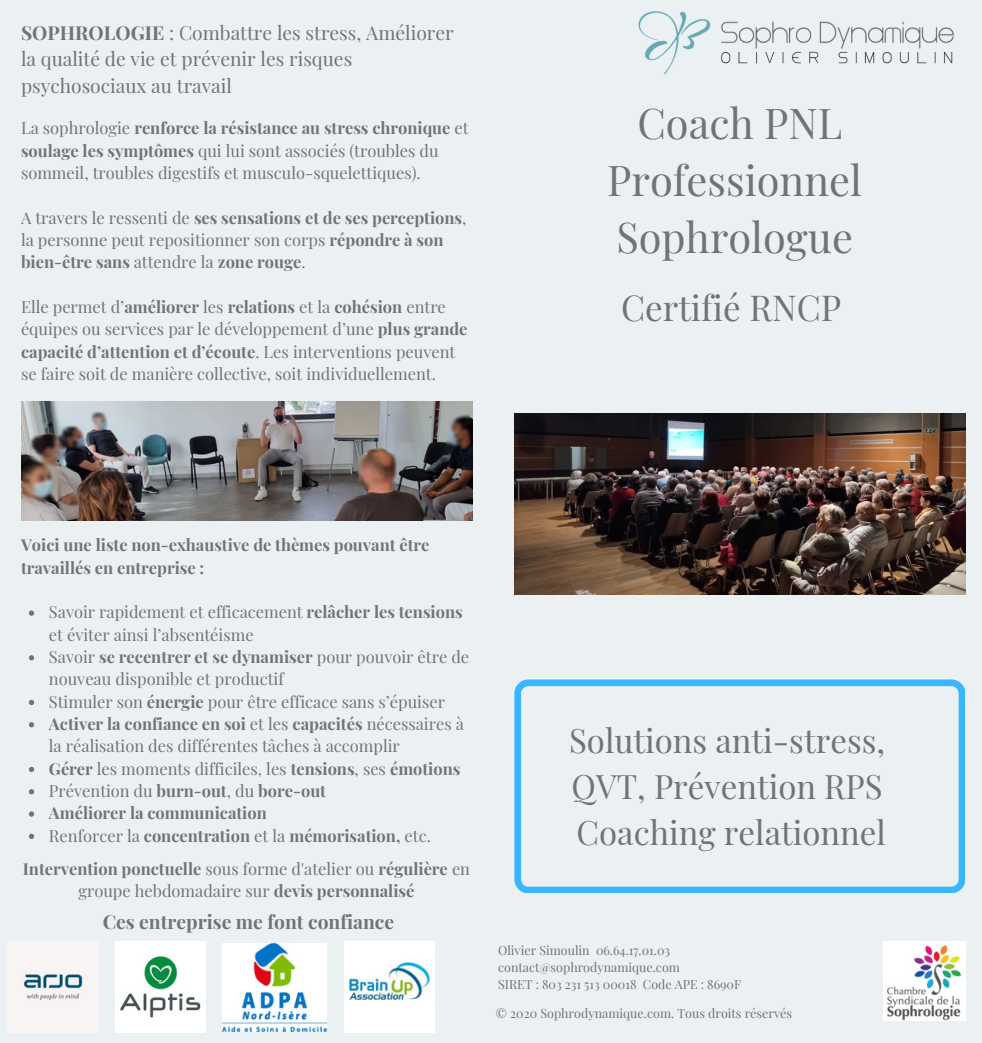
<style>
.page{position:relative;width:982px;height:1043px;background:#fff}
.page>*{position:absolute;margin:0;border:0;box-sizing:border-box;transform-origin:0 0}
.t1{font:41.48px/57.1px "Playfair Display";color:#737373;text-align:center}
.t2{font:35px "Playfair Display";color:#737373}
.t3{font:32.9px "Playfair Display";color:#737373}
.t4{font:19.25px/26.2px "Playfair Display";color:#737373}
.t5{font:700 19.25px "Playfair Display";color:#737373}
.t6{font:16.45px/22.2px "Playfair Display";color:#737373}
.t7{font:700 16.45px/22.2px "Playfair Display";color:#737373}
.t8{font:12.6px "Playfair Display";color:#737373}
.t9{font:12.42px "Playfair Display";color:#737373}
.s1{font-weight:700}
.s2{font-weight:400}
</style>
<div class="page">
<div style="left:0;top:0;width:981px;height:1042px;background:#ebf0f3"></div>
<img style="left:638px;top:11px;width:316px;height:64px">
<img style="left:884px;top:941px;width:81px;height:78px">
<svg style="left:514px;top:679px;width:451px;height:214px"></svg>
<img style="left:115px;top:941px;width:91px;height:90px">
<img style="left:8px;top:941px;width:90px;height:90px">
<img style="left:21px;top:401px;width:451px;height:119px">
<img style="left:514px;top:413px;width:452px;height:181px">
<img style="left:223px;top:943px;width:103px;height:88px">
<img style="left:344px;top:941px;width:91px;height:90px">
<svg style="left:29px;top:610px;width:5px;height:5px"></svg>
<svg style="left:29px;top:655px;width:5px;height:5px"></svg>
<svg style="left:29px;top:699px;width:5px;height:5px"></svg>
<svg style="left:29px;top:722px;width:5px;height:5px"></svg>
<svg style="left:29px;top:766px;width:5px;height:5px"></svg>
<svg style="left:29px;top:789px;width:5px;height:5px"></svg>
<svg style="left:29px;top:811px;width:5px;height:5px"></svg>
<svg style="left:29px;top:833px;width:5px;height:5px"></svg>
<p class="t4" style="left:21px;top:19px;width:434px"><span class="s1">SOPHROLOGIE</span> : Combattre les stress, Améliorer la qualité de vie et prévenir les risques psychosociaux au travail</p>
<p class="t6" style="left:21px;top:116px;width:449px">La sophrologie <span class="s1">renforce la résistance au stress chronique</span> et <span class="s1">soulage les symptômes</span> qui lui sont associés (troubles du sommeil, troubles digestifs et musculo-squelettiques).</p>
<p class="t6" style="left:21px;top:205px;width:447px">A travers le ressenti de <span class="s1">ses sensations et de ses perceptions</span>, la personne peut repositionner son corps <span class="s1">répondre à son bien-être sans</span> attendre la <span class="s1">zone rouge</span>.</p>
<p class="t6" style="left:21px;top:295px;width:448px">Elle permet d’<span class="s1">améliorer</span> les <span class="s1">relations</span> et la <span class="s1">cohésion</span> entre équipes ou services par le développement d’une <span class="s1">plus grande capacité d’attention et d’écoute</span>. Les interventions peuvent se faire soit de manière collective, soit individuellement.</p>
<p class="t1" style="left:607px;top:93px;width:256px">Coach PNL<br>Professionnel</p>
<p class="t1" style="left:616px;top:207px;width:238px">Sophrologue</p>
<p class="t2" style="left:621px;top:283px;width:222px">Certifié RNCP</p>
<p class="t7" style="left:21px;top:533px;width:410px">Voici une liste non-exhaustive de thèmes pouvant être travaillés en entreprise :</p>
<p class="t6" style="left:49px;top:600px;width:415px">Savoir rapidement et efficacement <span class="s1">relâcher les tensions </span>et éviter ainsi l’absentéisme</p>
<p class="t6" style="left:49px;top:645px;width:422px">Savoir <span class="s1">se recentrer et se dynamiser</span> pour pouvoir être de nouveau disponible et productif</p>
<p class="t6" style="left:49px;top:689px;width:398px">Stimuler son <span class="s1">énergie</span> pour être efficace sans s’épuiser</p>
<p class="t6" style="left:49px;top:711px;width:416px"><span class="s1">Activer la confiance en soi</span> et les <span class="s1">capacités</span> nécessaires à la réalisation des différentes tâches à accomplir</p>
<p class="t6" style="left:49px;top:756px;width:413px"><span class="s1">Gérer</span> les moments difficiles, les <span class="s1">tensions</span>, ses <span class="s1">émotions</span></p>
<p class="t7" style="left:49px;top:778px;width:279px"><span class="s2">Prévention du</span> burn-out<span class="s2">, du</span> bore-out</p>
<p class="t7" style="left:49px;top:801px;width:219px">Améliorer la communication</p>
<p class="t7" style="left:49px;top:823px;width:383px"><span class="s2">Renforcer la</span> concentration <span class="s2">et la</span> mémorisation, <span class="s2">etc.</span></p>
<p class="t7" style="left:23px;top:856px;width:449px;text-align:center">Intervention ponctuelle <span class="s2">sous forme d'atelier ou</span> régulière <span class="s2">en groupe hebdomadaire sur</span> devis personnalisé</p>
<p class="t5" style="left:103px;top:908px;width:293px">Ces entreprise me font confiance</p>
<p class="t3" style="left:569px;top:717px;width:317px">Solutions anti-stress,</p>
<p class="t3" style="left:571px;top:763px;width:312px">QVT, Prévention RPS</p>
<p class="t3" style="left:576px;top:809px;width:311px">Coaching relationnel</p>
<p class="t9" style="left:498px;top:941px;width:174px">Olivier Simoulin 06.64.17.01.03</p>
<p class="t9" style="left:498px;top:958px;width:183px">contact@sophrodynamique.com</p>
<p class="t9" style="left:498px;top:974px;width:245px">SIRET : 803 231 513 00018 Code APE : 8690F</p>
<p class="t8" style="left:496px;top:1003px;width:298px">© 2020 Sophrodynamique.com. Tous droits réservés</p>
</div>
